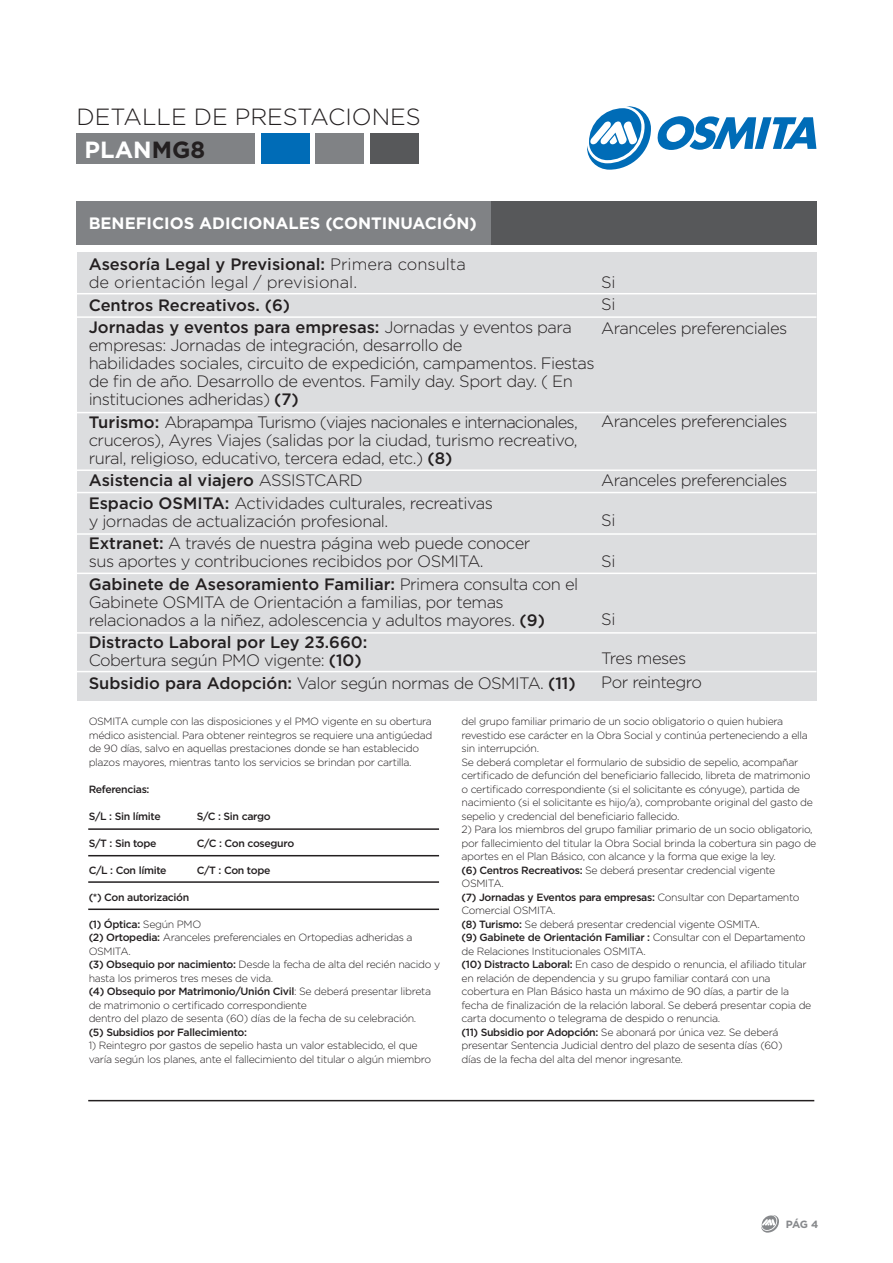
<style>
.page{position:relative;width:893px;height:1263px;background:#fff}
.page>*{position:absolute;margin:0;border:0;box-sizing:border-box;transform-origin:0 0}
.t1{font:300 23.4px/33px "Gotham";color:#231f20}
.t2{font:300 16.5px/18px "Gotham";letter-spacing:-.03em;color:#231f20}
.t3{font:500 16.5px/22.5px "Gotham";color:#231f20}
.t4{font:300 16.5px/18px "Gotham";color:#231f20}
.t5{font:700 16.5px "Gotham";color:#fff}
.t6{font:300 10.5px/13.5px "Gotham";letter-spacing:-.03em;color:#231f20}
.t7{font:500 10.5px "Gotham";letter-spacing:-.03em;color:#231f20}
.t8{font:700 10.5px "Gotham";color:#87898c}
.s1{font-weight:700;color:#fff}
.s2{font-weight:700}
.s3{font-weight:500}
.s4{font-weight:300}
</style>
<div class="page">
<div style="left:77px;top:133px;width:178px;height:31px;background:#808285"></div>
<div style="left:261px;top:133px;width:48px;height:31px;background:#006cb7"></div>
<div style="left:316px;top:133px;width:48px;height:31px;background:#808285"></div>
<div style="left:370px;top:133px;width:49px;height:31px;background:#57585a"></div>
<svg style="left:587px;top:106px;width:229px;height:64px"></svg>
<svg style="left:761px;top:1215px;width:18px;height:17px"></svg>
<div style="left:77px;top:201px;width:739px;height:44px;background:#57585a"></div>
<div style="left:77px;top:201px;width:414px;height:44px;background:#808285"></div>
<div style="left:77px;top:252px;width:739px;height:449px;background:#dcdddf"></div>
<hr style="left:77px;top:293px;width:739px;height:1px;background:#fff">
<hr style="left:77px;top:316px;width:739px;height:2px;background:#fff">
<hr style="left:77px;top:412px;width:739px;height:1px;background:#fff">
<hr style="left:77px;top:533px;width:739px;height:2px;background:#fff">
<hr style="left:77px;top:573px;width:739px;height:1px;background:#fff">
<hr style="left:77px;top:632px;width:739px;height:2px;background:#fff">
<hr style="left:77px;top:671px;width:739px;height:1px;background:#fff">
<hr style="left:77px;top:469px;width:739px;height:2px;background:#fff">
<hr style="left:77px;top:492px;width:739px;height:1px;background:#fff">
<hr style="left:88px;top:828px;width:351px;height:2px;background:#231f20">
<hr style="left:88px;top:855px;width:351px;height:1px;background:#231f20">
<hr style="left:88px;top:881px;width:351px;height:2px;background:#231f20">
<hr style="left:88px;top:908px;width:351px;height:2px;background:#231f20">
<hr style="left:88px;top:1100px;width:726px;height:1px;background:#231f20">
<h1 class="t1" style="left:85px;top:100px;width:338px;text-indent:-8px">DETALLE DE PRESTACIONES<br><span class="s1">PLAN</span><span class="s2">MG8</span></h1>
<h2 class="t5" style="left:89px;top:212px;width:390px">BENEFICIOS ADICIONALES (CONTINUACIÓN)</h2>
<h2 class="t4" style="left:89px;top:255px;width:379px"><span class="s3">Asesoría Legal y Previsional:</span> Primera consulta de orientación legal / previsional.</h2>
<h2 class="t3" style="left:89px;top:293px;width:485px">Centros Recreativos. (6)<br>Jornadas y eventos para empresas: <span class="s4">Jornadas y eventos para</span></h2>
<h2 class="t2" style="left:89px;top:336px;width:507px">empresas: Jornadas de integración, desarrollo de<br>habilidades sociales, circuito de expedición, campamentos. Fiestas de fin de año. Desarrollo de eventos. Family day. Sport day. ( En instituciones adheridas) <span class="s3">(7)</span></h2>
<h2 class="t2" style="left:89px;top:412px;width:491px;text-align:justify"><span class="s3">Turismo:</span> Abrapampa Turismo (viajes nacionales e internacionales, cruceros), Ayres Viajes (salidas por la ciudad, turismo recreativo, rural, religioso, educativo, tercera edad, etc.) <span class="s3">(8)</span></h2>
<h2 class="t2" style="left:89px;top:469px;width:406px;line-height:22.5px"><span class="s3">Asistencia al viajero</span> ASSISTCARD<br><span class="s3">Espacio OSMITA:</span> Actividades culturales, recreativas</h2>
<h2 class="t2" style="left:89px;top:509px;width:443px;line-height:22.5px">y jornadas de actualización profesional.<br><span class="s3">Extranet:</span> A través de nuestra página web puede conocer</h2>
<h2 class="t2" style="left:89px;top:550px;width:491px;line-height:22.5px">sus aportes y contribuciones recibidos por OSMITA.<br><span class="s3">Gabinete de Asesoramiento Familiar:</span> Primera consulta con el</h2>
<h2 class="t2" style="left:89px;top:592px;width:458px">Gabinete OSMITA de Orientación a familias, por temas relacionados a la niñez, adolescencia y adultos mayores. <span class="s3">(9)</span></h2>
<h2 class="t3" style="left:89px;top:633px;width:280px;line-height:18px">Distracto Laboral por Ley 23.660:<br><span class="s4">Cobertura según PMO vigente:</span> (10)</h2>
<h2 class="t3" style="left:89px;top:671px;width:488px">Subsidio para Adopción: <span class="s4">Valor según normas de OSMITA.</span> (11)</h2>
<p class="t6" style="left:89px;top:715px;width:345px">OSMITA cumple con las disposiciones y el PMO vigente en su obertura médico asistencial. Para obtener reintegros se requiere una antigúedad de 90 días, salvo en aquellas prestaciones donde se han establecido plazos mayores, mientras tanto los servicios se brindan por cartilla.</p>
<p class="t7" style="left:89px;top:782px;width:62px">Referencias:</p>
<p class="t7" style="left:89px;top:809px;width:74px">S/L : Sin límite</p>
<p class="t7" style="left:197px;top:809px;width:75px">S/C : Sin cargo</p>
<p class="t7" style="left:89px;top:836px;width:69px">S/T : Sin tope</p>
<p class="t7" style="left:197px;top:836px;width:99px">C/C : Con coseguro</p>
<p class="t7" style="left:89px;top:863px;width:79px">C/L : Con límite</p>
<p class="t7" style="left:197px;top:863px;width:75px">C/T : Con tope</p>
<p class="t7" style="left:89px;top:890px;width:102px">(*) Con autorización</p>
<p class="t6" style="left:89px;top:917px;width:353px"><span class="s3">(1) Óptica:</span> Según PMO<br><span class="s3">(2) Ortopedia:</span> Aranceles preferenciales en Ortopedias adheridas a OSMITA.<br><span class="s3">(3) Obsequio por nacimiento:</span> Desde la fecha de alta del recién nacido y hasta los primeros tres meses de vida.<br><span class="s3">(4) Obsequio por Matrimonio/Unión Civil</span>: Se deberá presentar libreta de matrimonio o certificado correspondiente<br>dentro del plazo de sesenta (60) días de la fecha de su celebración.</p>
<p class="t7" style="left:89px;top:1025px;width:160px">(5) Subsidios por Fallecimiento:</p>
<p class="t6" style="left:89px;top:1039px;width:344px">1) Reintegro por gastos de sepelio hasta un valor establecido, el que varía según los planes, ante el fallecimiento del titular o algún miembro</p>
<h2 class="t2" style="left:601px;top:270px;width:16px;line-height:22.5px">Si<br>Si</h2>
<h2 class="t2" style="left:601px;top:319px;width:188px">Aranceles preferenciales</h2>
<h2 class="t2" style="left:601px;top:412px;width:188px">Aranceles preferenciales</h2>
<h2 class="t2" style="left:601px;top:471px;width:188px">Aranceles preferenciales</h2>
<h2 class="t2" style="left:601px;top:511px;width:16px">Si</h2>
<h2 class="t2" style="left:601px;top:552px;width:16px">Si</h2>
<h2 class="t2" style="left:601px;top:610px;width:16px">Si</h2>
<h2 class="t2" style="left:601px;top:646px;width:102px;line-height:24px">Tres meses<br>Por reintegro</h2>
<p class="t6" style="left:462px;top:715px;width:353px">del grupo familiar primario de un socio obligatorio o quien hubiera revestido ese carácter en la Obra Social y continúa perteneciendo a ella sin interrupción.<br>Se deberá completar el formulario de subsidio de sepelio, acompañar certificado de defunción del beneficiario fallecido, libreta de matrimonio o certificado correspondiente (si el solicitante es cónyuge), partida de nacimiento (si el solicitante es hijo/a), comprobante original del gasto de sepelio y credencial del beneficiario fallecido.</p>
<p class="t6" style="left:462px;top:823px;width:356px">2) Para los miembros del grupo familiar primario de un socio obligatorio, por fallecimiento del titular la Obra Social brinda la cobertura sin pago de aportes en el Plan Básico, con alcance y la forma que exige la ley.<br><span class="s3">(6) Centros Recreativos:</span> Se deberá presentar credencial vigente OSMITA.<br><span class="s3">(7) Jornadas y Eventos para empresas:</span> Consultar con Departamento Comercial OSMITA.<br><span class="s3">(8) Turismo:</span> Se deberá presentar credencial vigente OSMITA.<br><span class="s3">(9) Gabinete de Orientación Familiar :</span> Consultar con el Departamento de Relaciones Institucionales OSMITA.<br><span class="s3">(10) Distracto Laboral:</span> En caso de despido o renuncia, el afiliado titular en relación de dependencia y su grupo familiar contará con una cobertura en Plan Básico hasta un máximo de 90 días, a partir de la fecha de finalización de la relación laboral. Se deberá presentar copia de carta documento o telegrama de despido o renuncia.<br><span class="s3">(11) Subsidio por Adopción:</span> Se abonará por única vez. Se deberá presentar Sentencia Judicial dentro del plazo de sesenta días (60)<br>días de la fecha del alta del menor ingresante.</p>
<p class="t8" style="left:786px;top:1217px;width:34px">PÁG 4</p>
</div>
